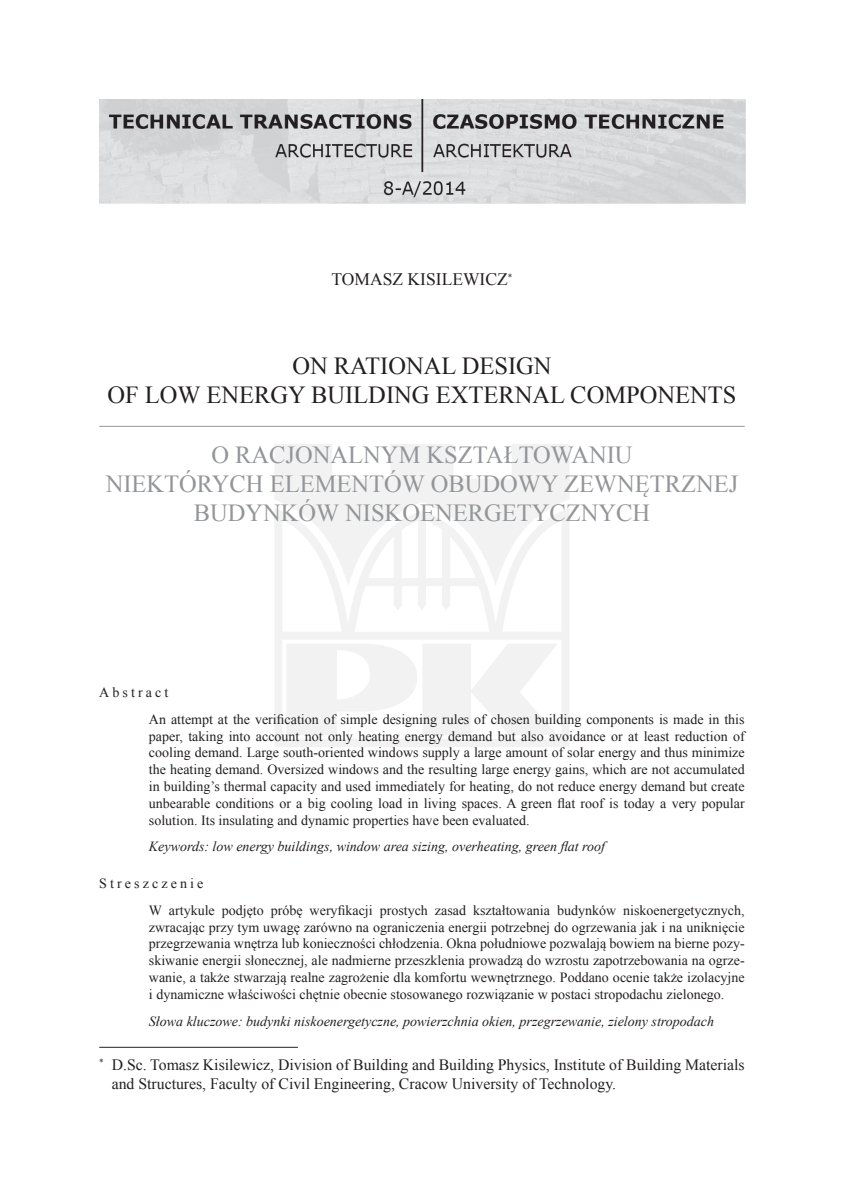
<style>
.page{position:relative;width:844px;height:1191px;background:#fff}
.page>*{position:absolute;margin:0;border:0;box-sizing:border-box;transform-origin:0 0}
.TYTUL_POLSKI{font:24.5px/29.4px "Times New Roman";color:#939598;text-align:center}
.TYTUL_ANGIELSKI{font:24.5px/29.4px "Times New Roman";color:#231f20;text-align:center}
.autor{font:17.5px "Times New Roman";color:#231f20}
.przypis{font:15.75px/18.9px "Times New Roman";color:#231f20}
.streszczenie_tekst{font:14px/16.8px "Times New Roman";color:#231f20;text-align:justify}
.slowa_kluczowe{font:italic 14px "Times New Roman";color:#231f20}
.streszczenie{font:14px "Times New Roman";letter-spacing:.22em;color:#231f20}
</style>
<div class="page">
<svg style="left:275px;top:444px;width:294px;height:303px;fill:#f1f2f1"></svg>
<hr style="left:99px;top:1047px;width:199px;height:1px;background:#231f20">
<hr style="left:99px;top:426px;width:645px;height:1px;background:#939598">
<img style="left:99px;top:99px;width:646px;height:105px">
<p class="autor" style="left:331px;top:267px;width:182px">TOMASZ KISILEWICZ<sup>*</sup></p>
<p class="TYTUL_ANGIELSKI" style="left:107px;top:351px;width:630px">ON RATIONAL DESIGN<br>OF LOW ENERGY BUILDING EXTERNAL COMPONENTS</p>
<p class="TYTUL_POLSKI" style="left:106px;top:439px;width:634px">O RACJONALNYM KSZTAŁTOWANIU<br>NIEKTÓRYCH ELEMENTÓW OBUDOWY ZEWNĘTRZNEJ<br>BUDYNKÓW NISKOENERGETYCZNYCH</p>
<p class="streszczenie" style="left:99px;top:683px;width:71px">Abstract</p>
<p class="streszczenie_tekst" style="left:149px;top:710px;width:597px">An attempt at the verification of simple designing rules of chosen building components is made in this paper, taking into account not only heating energy demand but also avoidance or at least reduction of cooling demand. Large south-oriented windows supply a large amount of solar energy and thus minimize the heating demand. Oversized windows and the resulting large energy gains, which are not accumulated in building’s thermal capacity and used immediately for heating, do not reduce energy demand but create unbearable conditions or a big cooling load in living spaces. A green flat roof is today a very popular solution. Its insulating and dynamic properties have been evaluated.</p>
<p class="slowa_kluczowe" style="left:149px;top:837px;width:457px">Keywords: low energy buildings, window area sizing, overheating, green flat roof</p>
<p class="streszczenie" style="left:99px;top:874px;width:106px">Streszczenie</p>
<p class="streszczenie_tekst" style="left:149px;top:901px;width:597px">W artykule podjęto próbę weryfikacji prostych zasad kształtowania budynków niskoenergetycznych, zwracając przy tym uwagę zarówno na ograniczenia energii potrzebnej do ogrzewania jak i na uniknięcie przegrzewania wnętrza lub konieczności chłodzenia. Okna południowe pozwalają bowiem na bierne pozy&shy;skiwanie energii słonecznej, ale nadmierne przeszklenia prowadzą do wzrostu zapotrzebowania na ogrze&shy;wanie, a także stwarzają realne zagrożenie dla komfortu wewnętrznego. Poddano ocenie także izolacyjne i dynamiczne właściwości chętnie obecnie stosowanego rozwiązanie w postaci stropodachu zielonego.</p>
<p class="slowa_kluczowe" style="left:149px;top:1011px;width:566px">Słowa kluczowe: budynki niskoenergetyczne, powierzchnia okien, przegrzewanie, zielony stropodach</p>
<p class="przypis" style="left:112px;top:1055px;width:634px;text-indent:-12px"><sup>*</sup> D.Sc. Tomasz Kisilewicz, Division of Building and Building Physics, Institute of Building Materials and Structures, Faculty of Civil Engineering, Cracow University of Technology.</p>
</div>
